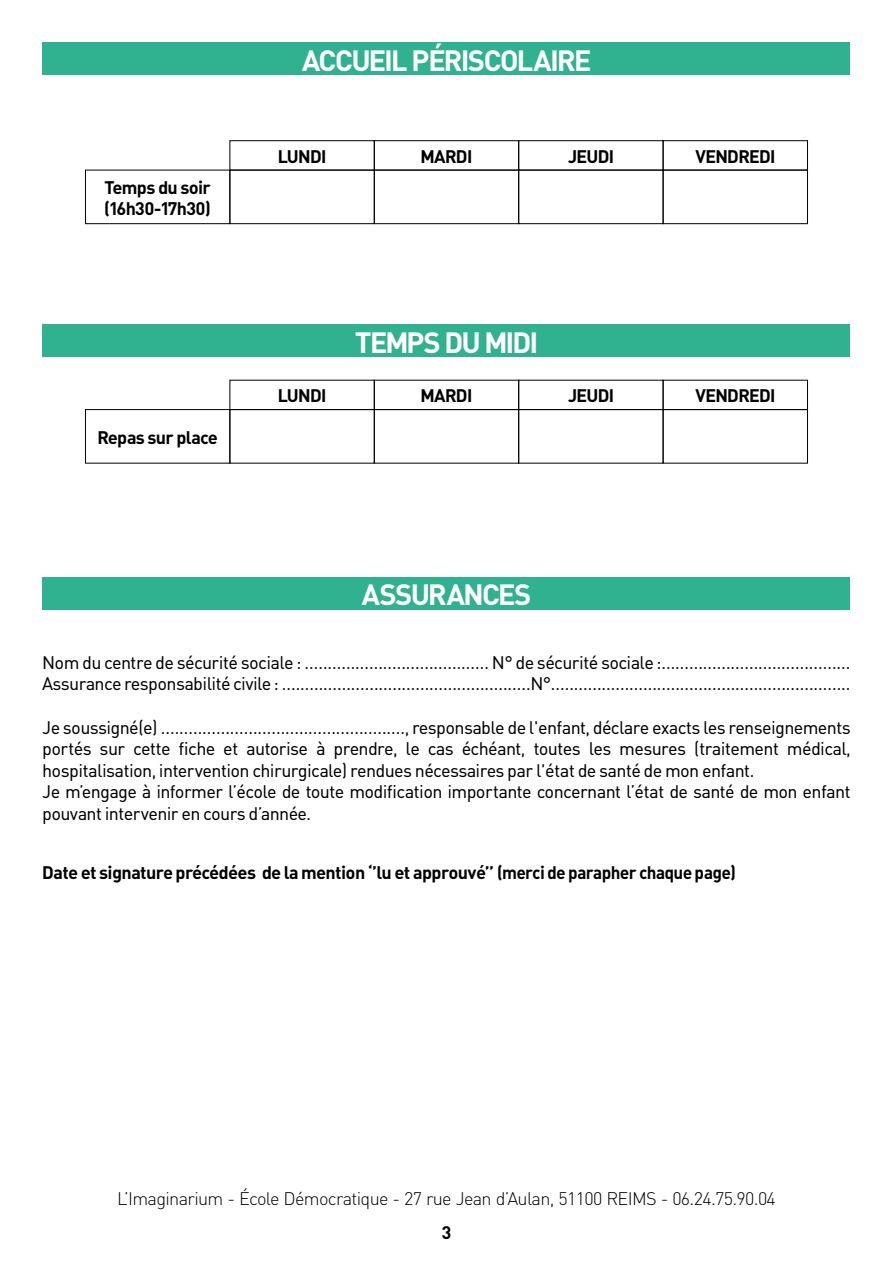
<style>
.page{position:relative;width:893px;height:1263px;background:#fff}
.page>*{position:absolute;margin:0;border:0;box-sizing:border-box;transform-origin:0 0}
.t1{font:28.95px "DIN Habitat Headline";color:#fff}
.t2{font:18px/21.6px "DIN Habitat";color:#000}
.t3{font:700 18px/21.6px "DIN Habitat";color:#000}
.t4{font:300 18px "DIN Habitat";color:#000}
.t5{font:18px "DIN Habitat Headline";color:#000}
</style>
<div class="page">
<div style="left:43px;top:43px;width:807px;height:32px;background:#30b18f"></div>
<div style="left:43px;top:324px;width:807px;height:33px;background:#30b18f"></div>
<div style="left:43px;top:577px;width:807px;height:33px;background:#30b18f"></div>
<div style="left:229px;top:140px;width:146px;height:30px;border:1px solid #000"></div>
<div style="left:374px;top:140px;width:145px;height:30px;border:1px solid #000"></div>
<div style="left:518px;top:140px;width:145px;height:30px;border:1px solid #000"></div>
<div style="left:663px;top:140px;width:145px;height:30px;border:1px solid #000"></div>
<div style="left:85px;top:170px;width:145px;height:54px;border:1px solid #000"></div>
<div style="left:229px;top:170px;width:146px;height:54px;border:1px solid #000"></div>
<div style="left:374px;top:170px;width:145px;height:54px;border:1px solid #000"></div>
<div style="left:518px;top:170px;width:145px;height:54px;border:1px solid #000"></div>
<div style="left:663px;top:170px;width:145px;height:54px;border:1px solid #000"></div>
<div style="left:85px;top:409px;width:145px;height:54px;border:1px solid #000"></div>
<div style="left:229px;top:409px;width:146px;height:54px;border:1px solid #000"></div>
<div style="left:374px;top:409px;width:145px;height:54px;border:1px solid #000"></div>
<div style="left:518px;top:409px;width:145px;height:54px;border:1px solid #000"></div>
<div style="left:663px;top:409px;width:145px;height:54px;border:1px solid #000"></div>
<h1 class="t1" style="left:302px;top:41px;width:289px">ACCUEIL PÉRISCOLAIRE</h1>
<p class="t3" style="left:104px;top:175px;width:108px">Temps du soir (16h30-17h30)</p>
<p class="t3" style="left:98px;top:426px;width:121px">Repas sur place</p>
<p class="t3" style="left:278px;top:145px;width:49px">LUNDI</p>
<p class="t3" style="left:421px;top:145px;width:53px">MARDI</p>
<p class="t3" style="left:568px;top:145px;width:47px">JEUDI</p>
<p class="t3" style="left:695px;top:145px;width:81px">VENDREDI</p>
<h1 class="t1" style="left:356px;top:323px;width:183px">TEMPS DU MIDI</h1>
<p class="t3" style="left:278px;top:384px;width:49px">LUNDI</p>
<p class="t3" style="left:421px;top:384px;width:53px">MARDI</p>
<p class="t3" style="left:568px;top:384px;width:47px">JEUDI</p>
<p class="t3" style="left:695px;top:384px;width:81px">VENDREDI</p>
<h1 class="t1" style="left:362px;top:576px;width:170px">ASSURANCES</h1>
<p class="t2" style="left:43px;top:651px;width:809px">Nom du centre de sécurité sociale : ........................................ N° de sécurité sociale :.........................................<br>Assurance responsabilité civile : ......................................................N°.................................................................</p>
<p class="t2" style="left:43px;top:716px;width:809px">Je soussigné(e) ....................................................., responsable de l'enfant, déclare exacts les renseignements portés sur cette fiche et autorise à prendre, le cas échéant, toutes les mesures (traitement médical, hospitalisation, intervention chirurgicale) rendues nécessaires par l'état de santé de mon enfant.<br>Je m’engage à informer l’école de toute modification importante concernant l’état de santé de mon enfant pouvant intervenir en cours d’année.</p>
<p class="t3" style="left:43px;top:861px;width:695px">Date et signature précédées de la mention ‘’lu et approuvé’’ (merci de parapher chaque page)</p>
<p class="t4" style="left:117px;top:1187px;width:660px">L’Imaginarium - École Démocratique - 27 rue Jean d’Aulan, 51100 REIMS - 06.24.75.90.04</p>
<p class="t5" style="left:442px;top:1221px;width:10px">3</p>
</div>
